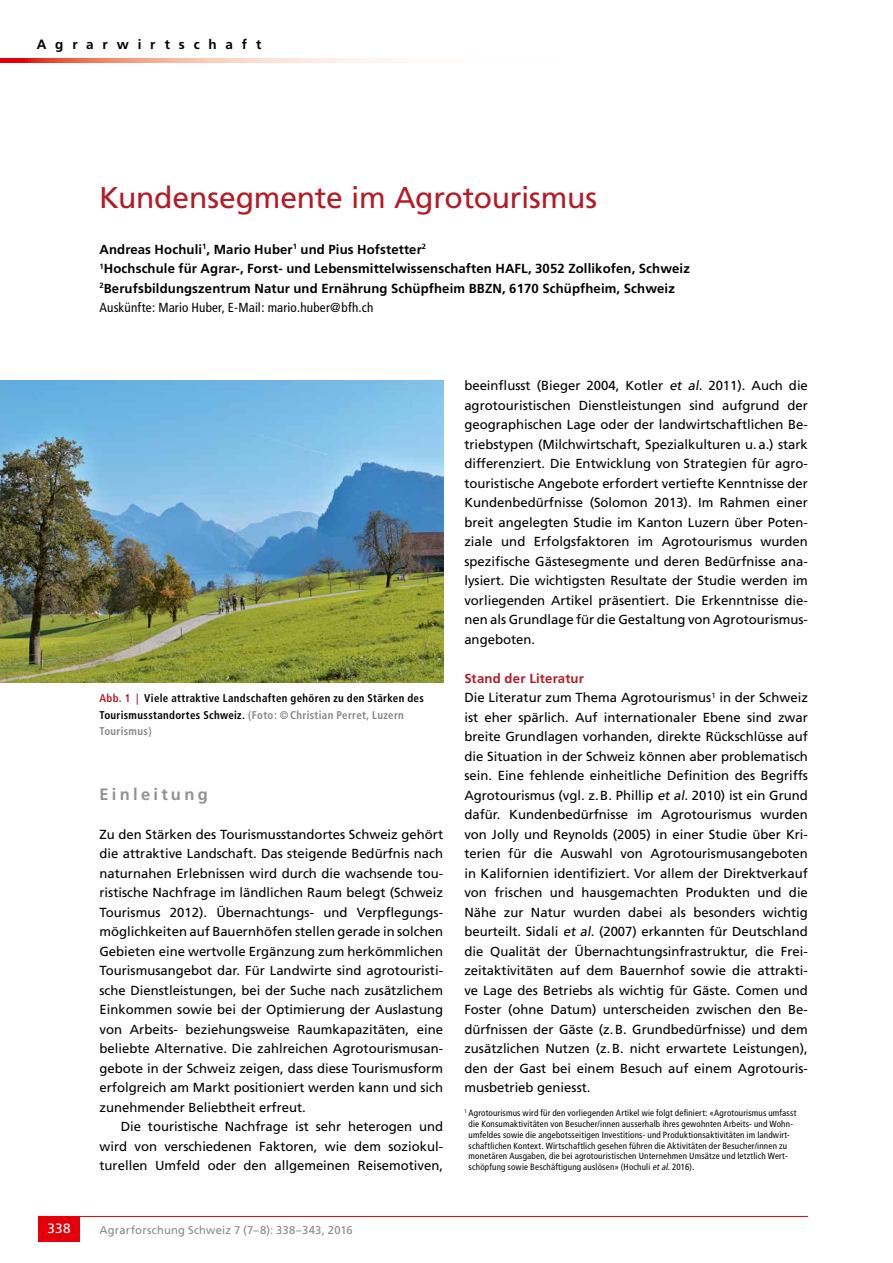
<style>
.page{position:relative;width:893px;height:1263px;background:#fff}
.page>*{position:absolute;margin:0;border:0;box-sizing:border-box;transform-origin:0 0}
.t1{font:30px "Frutiger";letter-spacing:-.01em;color:#b51b26}
.t2{font:700 16.5px "Frutiger";letter-spacing:.2em;color:#919291}
.t3{font:700 13.5px "Frutiger";letter-spacing:.655em;color:#000}
.t4{font:13.5px "Frutiger LT Std";color:#fff}
.t5{font:13.2px/19.5px "Frutiger";color:#000;text-align:justify}
.t6{font:700 13.2px/19.5px "Frutiger";letter-spacing:.01em;color:#000}
.t7{font:700 condensed 11.25px/16.5px "Frutiger";letter-spacing:.03em;color:#000}
.t8{font:11.25px "Frutiger LT Std";letter-spacing:.015em;color:#868786}
.t9{font:condensed 9px/10.8px "Frutiger LT Std";letter-spacing:.02em;color:#000}
.s1{font-weight:400;font-stretch:condensed}
.s2{color:#b51b26}
.s3{color:#868786}
.s4{font-style:italic}
.s5{font-weight:700;color:#b51b26}
</style>
<div class="page">
<hr style="left:38px;top:1216px;width:770px;height:1px;background:#e3000b">
<div style="left:38px;top:1216px;width:42px;height:26px;background:#e3000b"></div>
<svg style="left:0;top:58px;width:402px;height:5px;background:#f5ac9c"></svg>
<img style="left:0;top:380px;width:443px;height:302px">
<p class="t3" style="left:37px;top:36px;width:226px">Agrarwirtschaft</p>
<h1 class="t1" style="left:99px;top:180px;width:500px">Kundensegmente im Agrotourismus</h1>
<p class="t6" style="left:99px;top:239px;width:592px">Andreas Hochuli<sup>1</sup>, Mario Huber<sup>1</sup> und Pius Hofstetter<sup>2<br>1</sup>Hochschule für Agrar-, Forst- und Lebensmittelwissenschaften HAFL, 3052 Zollikofen, Schweiz <sup>2</sup>Berufsbildungszentrum Natur und Ernährung Schüpfheim BBZN, 6170 Schüpfheim, Schweiz <span class="s1">Auskünfte: Mario Huber, E-Mail: mario.huber@bfh.ch</span></p>
<p class="t7" style="left:99px;top:690px;width:326px"><span class="s2">Abb. 1 |</span> Viele attraktive Landschaften gehören zu den Stärken des<br>Tourismusstandortes Schweiz. <span class="s3">(Foto: © Christian Perret, Luzern<br>Tourismus)</span></p>
<p class="t2" style="left:99px;top:784px;width:110px">Einleitung</p>
<p class="t5" style="left:99px;top:824px;width:345px">Zu den Stärken des Tourismusstandortes Schweiz gehört die attraktive Landschaft. Das steigende Bedürfnis nach naturnahen Erlebnissen wird durch die wachsende tou&shy;ristische Nachfrage im ländlichen Raum belegt (Schweiz Tourismus 2012). Übernachtungs- und Verpflegungs&shy;möglichkeiten auf Bauernhöfen stellen gerade in solchen Gebieten eine wertvolle Ergänzung zum herkömmlichen Tourismusangebot dar. Für Landwirte sind agrotouristi&shy;sche Dienstleistungen, bei der Suche nach zusätzlichem Einkommen sowie bei der Optimierung der Auslastung von Arbeits- beziehungsweise Raumkapazitäten, eine beliebte Alternative. Die zahlreichen Agrotourismusan&shy;gebote in der Schweiz zeigen, dass diese Tourismusform erfolgreich am Markt positioniert werden kann und sich zunehmender Beliebtheit erfreut.</p>
<p class="t5" style="left:99px;top:1117px;width:345px;text-indent:21px">Die touristische Nachfrage ist sehr heterogen und wird von verschiedenen Faktoren, wie dem soziokul&shy;turellen Umfeld oder den allgemeinen Reisemotiven,</p>
<p class="t4" style="left:47px;top:1221px;width:25px">338</p>
<p class="t8" style="left:99px;top:1223px;width:255px">Agrarforschung Schweiz 7 (7–8): 338–343, 2016</p>
<p class="t5" style="left:464px;top:376px;width:345px">beeinflusst (Bieger 2004, Kotler <span class="s4">et al.</span> 2011). Auch die agrotouristischen Dienstleistungen sind aufgrund der geographischen Lage oder der landwirtschaftlichen Be&shy;triebstypen (Milchwirtschaft, Spezialkulturen u.a.) stark differenziert. Die Entwicklung von Strategien für agro&shy;touristische Angebote erfordert vertiefte Kenntnisse der Kundenbedürfnisse (Solomon 2013). Im Rahmen einer breit angelegten Studie im Kanton Luzern über Poten&shy;ziale und Erfolgsfaktoren im Agrotourismus wurden spezifische Gästesegmente und deren Bedürfnisse ana&shy;lysiert. Die wichtigsten Resultate der Studie werden im vorliegenden Artikel präsentiert. Die Erkenntnisse die&shy;nen als Grundlage für die Gestaltung von Agrotourismus&shy;angeboten.</p>
<p class="t5" style="left:464px;top:668px;width:345px;text-align:left"><span class="s5">Stand der Literatur<br></span>Die Literatur zum Thema Agrotourismus<sup>1</sup> in der Schweiz ist eher spärlich. Auf internationaler Ebene sind zwar breite Grundlagen vorhanden, direkte Rückschlüsse auf die Situation in der Schweiz können aber problematisch sein. Eine fehlende einheitliche Definition des Begriffs Agrotourismus (vgl. z.B. Phillip <span class="s4">et al.</span> 2010) ist ein Grund dafür. Kundenbedürfnisse im Agrotourismus wurden von Jolly und Reynolds (2005) in einer Studie über Kri&shy;terien für die Auswahl von Agrotourismusangeboten in Kalifornien identifiziert. Vor allem der Direktverkauf von frischen und hausgemachten Produkten und die Nähe zur Natur wurden dabei als besonders wichtig beurteilt. Sidali <span class="s4">et al.</span> (2007) erkannten für Deutschland die Qualität der Übernachtungsinfrastruktur, die Frei&shy;zeitaktivitäten auf dem Bauernhof sowie die attrakti&shy;ve Lage des Betriebs als wichtig für Gäste. Comen und Foster (ohne Datum) unterscheiden zwischen den Be&shy;dürfnissen der Gäste (z.B. Grundbedürfnisse) und dem zusätzlichen Nutzen (z.B. nicht erwartete Leistungen), den der Gast bei einem Besuch auf einem Agrotouris&shy;musbetrieb geniesst.</p>
<p class="t9" style="left:469px;top:1108px;width:329px;text-indent:-4px"><sup>1</sup> Agrotourismus wird für den vorliegenden Artikel wie folgt definiert: «Agrotourismus umfasst die Konsumaktivitäten von Besucher/innen ausserhalb ihres gewohnten Arbeits- und Wohn&shy;umfeldes sowie die angebotsseitigen Investitions- und Produktionsaktivitäten im landwirt&shy;schaftlichen Kontext. Wirtschaftlich gesehen führen die Aktivitäten der Besucher/innen zu monetären Ausgaben, die bei agrotouristischen Unternehmen Umsätze und letztlich Wert&shy;schöpfung sowie Beschäftigung auslösen» (Hochuli <span class="s4">etal.</span>2016).</p>
</div>
